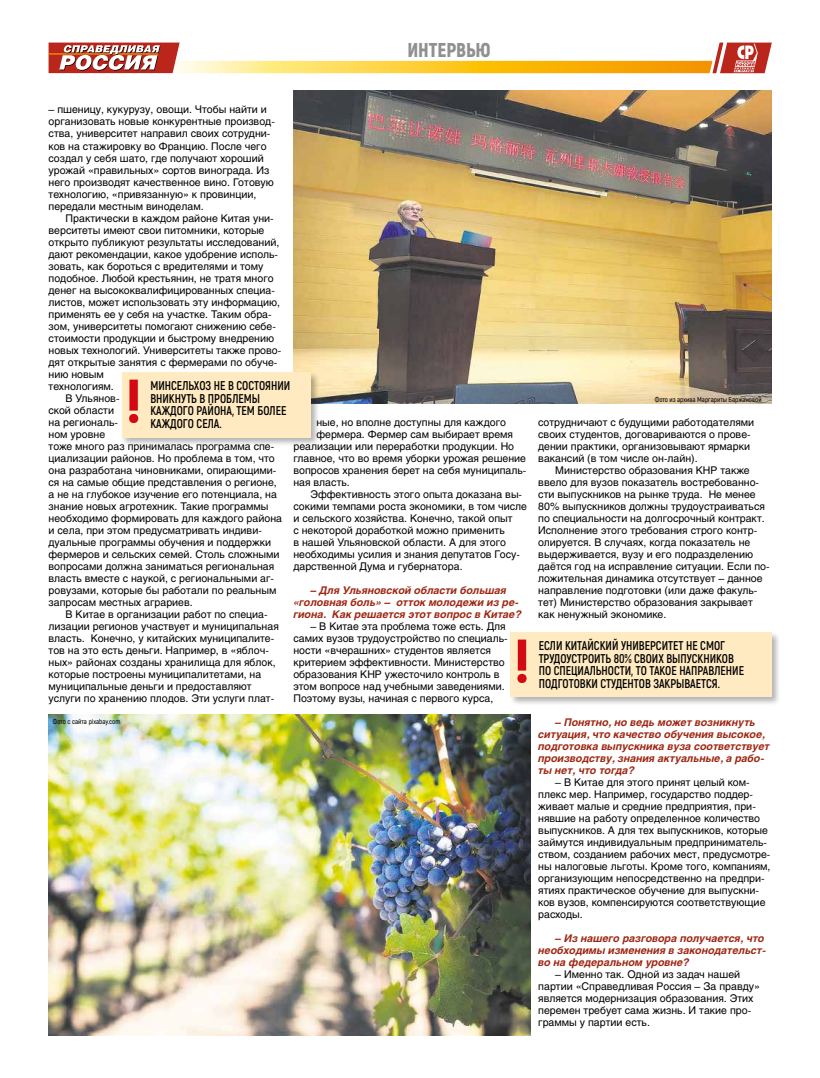
<style>
.page{position:relative;width:820px;height:1078px;background:#fff}
.page>*{position:absolute;margin:0;border:0;box-sizing:border-box;transform-origin:0 0}
.t1{font:900 20px "Akrobat";color:#909090;scale:.96 1}
.t2{font:700 12.7px/12.7px "Akrobat";color:#000;scale:.92 1}
.t3{font:10.5px/12px "Helios C";color:#000}
.t4{font:italic 700 10.5px/12px "Helios C";color:#9e2713}
.t5{font:600 7px "Akrobat";color:#000}
</style>
<div class="page">
<svg style="left:49px;top:43px;width:722px;height:30px"></svg>
<img style="left:49px;top:714px;width:481px;height:321px">
<img style="left:293px;top:91px;width:478px;height:312px">
<div style="left:508px;top:631px;width:273px;height:75px;background:#000;opacity:.3"></div>
<div style="left:510px;top:632px;width:261px;height:65px;background:#ffeac1"></div>
<svg style="left:517px;top:639px;width:9px;height:44px"></svg>
<div style="left:120px;top:371px;width:200px;height:76px;background:#000;opacity:.3"></div>
<div style="left:122px;top:372px;width:189px;height:65px;background:#ffeac1"></div>
<svg style="left:129px;top:379px;width:9px;height:44px"></svg>
<h1 class="t1" style="left:407px;top:37px;width:88px">ИНТЕРВЬЮ</h1>
<p class="t3" style="left:49px;top:104px;width:228px">– пшеницу, кукурузу, овощи. Чтобы найти и организовать новые конкурентные производ&shy;ства, университет направил своих сотрудни&shy;ков на стажировку во Францию. После чего создал у себя шато, где получают хороший урожай «правильных» сортов винограда. Из него производят качественное вино. Готовую технологию, «привязанную» к провинции, передали местным виноделам.</p>
<p class="t3" style="left:66px;top:212px;width:209px">Практически в каждом районе Китая уни-</p>
<p class="t3" style="left:49px;top:224px;width:217px">верситеты имеют свои питомники, которые</p>
<p class="t3" style="left:49px;top:236px;width:232px">открыто публикуют результаты исследований,</p>
<p class="t3" style="left:49px;top:248px;width:231px">дают рекомендации, какое удобрение исполь-</p>
<p class="t3" style="left:49px;top:260px;width:216px">зовать, как бороться с вредителями и тому</p>
<p class="t3" style="left:49px;top:272px;width:226px">подобное. Любой крестьянин, не тратя много</p>
<p class="t3" style="left:49px;top:284px;width:228px">денег на высококвалифицированных специа-</p>
<p class="t3" style="left:49px;top:296px;width:233px">листов, может использовать эту информацию,</p>
<p class="t3" style="left:49px;top:308px;width:224px">применять ее у себя на участке. Таким обра-</p>
<p class="t3" style="left:49px;top:320px;width:229px">зом, университеты помогают снижению себе-</p>
<p class="t3" style="left:49px;top:332px;width:227px">стоимости продукции и быстрому внедрению</p>
<p class="t3" style="left:49px;top:344px;width:234px">новых технологий. Университеты также прово-</p>
<p class="t3" style="left:49px;top:356px;width:230px">дят открытые занятия с фермерами по обуче-</p>
<p class="t3" style="left:49px;top:368px;width:57px">нию новым</p>
<p class="t3" style="left:49px;top:380px;width:67px">технологиям.</p>
<p class="t3" style="left:66px;top:392px;width:55px">В Ульянов-</p>
<p class="t3" style="left:49px;top:404px;width:67px">ской области</p>
<p class="t3" style="left:49px;top:416px;width:71px">на региональ-</p>
<p class="t3" style="left:49px;top:428px;width:58px">ном уровне</p>
<p class="t3" style="left:49px;top:440px;width:227px">тоже много раз принималась программа спе-</p>
<p class="t3" style="left:49px;top:452px;width:228px">циализации районов. Но проблема в том, что</p>
<p class="t3" style="left:49px;top:464px;width:229px">она разработана чиновниками, опирающими-</p>
<p class="t3" style="left:49px;top:476px;width:230px">ся на самые общие представления о регионе,</p>
<p class="t3" style="left:49px;top:488px;width:230px">а не на глубокое изучение его потенциала, на</p>
<p class="t3" style="left:49px;top:500px;width:221px">знание новых агротехник. Такие программы</p>
<p class="t3" style="left:49px;top:512px;width:235px">необходимо формировать для каждого района</p>
<p class="t3" style="left:49px;top:524px;width:215px">и села, при этом предусматривать индиви-</p>
<p class="t3" style="left:49px;top:536px;width:224px">дуальные программы обучения и поддержки</p>
<p class="t3" style="left:49px;top:548px;width:232px">фермеров и сельских семей. Столь сложными</p>
<p class="t3" style="left:49px;top:560px;width:227px">вопросами должна заниматься региональная</p>
<p class="t3" style="left:49px;top:572px;width:227px">власть вместе с наукой, с региональными аг-</p>
<p class="t3" style="left:49px;top:584px;width:229px">ровузами, которые бы работали по реальным</p>
<p class="t3" style="left:49px;top:596px;width:146px">запросам местных аграриев.</p>
<p class="t3" style="left:66px;top:608px;width:203px">В Китае в организации работ по специа-</p>
<p class="t3" style="left:49px;top:620px;width:232px">лизации регионов участвует и муниципальная</p>
<p class="t3" style="left:49px;top:632px;width:227px">власть. Конечно, у китайских муниципалите-</p>
<p class="t3" style="left:49px;top:644px;width:222px">тов на это есть деньги. Например, в «яблоч-</p>
<p class="t3" style="left:49px;top:656px;width:229px">ных» районах созданы хранилища для яблок,</p>
<p class="t3" style="left:49px;top:668px;width:214px">которые построены муниципалитетами, на</p>
<p class="t3" style="left:49px;top:680px;width:204px">муниципальные деньги и предоставляют</p>
<p class="t3" style="left:49px;top:692px;width:227px">услуги по хранению плодов. Эти услуги плат-</p>
<p class="t2" style="left:150px;top:379px;width:154px">МИНСЕЛЬХОЗ НЕ В СОСТОЯНИИ<br>ВНИКНУТЬ В ПРОБЛЕМЫ<br>КАЖДОГО РАЙОНА, ТЕМ БОЛЕЕ<br>КАЖДОГО СЕЛА.</p>
<p class="t3" style="left:316px;top:416px;width:191px">ные, но вполне доступны для каждого</p>
<p class="t3" style="left:316px;top:428px;width:198px">фермера. Фермер сам выбирает время</p>
<p class="t3" style="left:293px;top:440px;width:222px">реализации или переработки продукции. Но</p>
<p class="t3" style="left:293px;top:452px;width:234px">главное, что во время уборки урожая решение</p>
<p class="t3" style="left:293px;top:464px;width:234px">вопросов хранения берет на себя муниципаль-</p>
<p class="t3" style="left:293px;top:476px;width:58px">ная власть.</p>
<p class="t3" style="left:310px;top:488px;width:213px">Эффективность этого опыта доказана вы-</p>
<p class="t3" style="left:293px;top:500px;width:235px">сокими темпами роста экономики, в том числе</p>
<p class="t3" style="left:293px;top:512px;width:221px">и сельского хозяйства. Конечно, такой опыт</p>
<p class="t3" style="left:293px;top:524px;width:213px">с некоторой доработкой можно применить</p>
<p class="t3" style="left:293px;top:536px;width:214px">в нашей Ульяновской области. А для этого</p>
<p class="t3" style="left:293px;top:548px;width:228px">необходимы усилия и знания депутатов Госу-</p>
<p class="t3" style="left:293px;top:560px;width:171px">дарственной Дума и губернатора.</p>
<p class="t4" style="left:293px;top:584px;width:229px;text-align:center">– Для Ульяновской области большая «головная боль» – отток молодежи из ре&shy;гиона. Как решается этот вопрос в Китае?</p>
<p class="t3" style="left:293px;top:620px;width:216px;text-indent:17px">– В Китае эта проблема тоже есть. Для самих вузов трудоустройство по специаль&shy;ности «вчерашних» студентов является критерием эффективности. Министерство образования КНР ужесточило контроль в этом вопросе над учебными заведениями.<br>Поэтому вузы, начиная с первого курса,</p>
<p class="t5" style="left:53px;top:717px;width:69px">Фото с сайта pixabay.com</p>
<p class="t5" style="left:654px;top:395px;width:108px">Фото из архива Маргариты Баржановой</p>
<p class="t3" style="left:538px;top:416px;width:217px">сотрудничают с будущими работодателями своих студентов, договариваются о прове&shy;дении практики, организовывают ярмарки вакансий (в том числе он-лайн).</p>
<p class="t3" style="left:538px;top:464px;width:233px;text-indent:17px">Министерство образования КНР также ввело для вузов показатель востребованно&shy;сти выпускников на рынке труда. Не менее 80% выпускников должны трудоустраиваться по специальности на долгосрочный контракт.<br>Исполнение этого требования строго контр&shy;олируется. В случаях, когда показатель не выдерживается, вузу и его подразделению даётся год на исправление ситуации. Если по&shy;ложительная динамика отсутствует – данное направление подготовки (или даже факуль&shy;тет) Министерство образования закрывает как ненужный экономике.</p>
<p class="t2" style="left:538px;top:639px;width:225px">ЕСЛИ КИТАЙСКИЙ УНИВЕРСИТЕТ НЕ СМОГ ТРУДОУСТРОИТЬ 80% СВОИХ ВЫПУСКНИКОВ ПО СПЕЦИАЛЬНОСТИ, ТО ТАКОЕ НАПРАВЛЕНИЕ ПОДГОТОВКИ СТУДЕНТОВ ЗАКРЫВАЕТСЯ.</p>
<p class="t4" style="left:538px;top:716px;width:233px;text-indent:17px">– Понятно, но ведь может возникнуть ситуация, что качество обучения высокое, подготовка выпускника вуза соответствует производству, знания актуальные, а рабо&shy;ты нет, что тогда?</p>
<p class="t3" style="left:538px;top:776px;width:234px;text-indent:17px">– В Китае для этого принят целый ком&shy;плекс мер. Например, государство поддер&shy;живает малые и средние предприятия, при&shy;нявшие на работу определенное количество выпускников. А для тех выпускников, которые займутся индивидуальным предприниматель&shy;ством, созданием рабочих мест, предусмотре&shy;ны налоговые льготы. Кроме того, компаниям, организующим непосредственно на предпри&shy;ятиях практическое обучение для выпускни&shy;ков вузов, компенсируются соответствующие расходы.</p>
<p class="t4" style="left:538px;top:932px;width:229px;text-indent:17px">– Из нашего разговора получается, что необходимы изменения в законодательст&shy;во на федеральном уровне?</p>
<p class="t3" style="left:538px;top:968px;width:223px;text-indent:17px">– Именно так. Одной из задач нашей партии «Справедливая Россия – За правду» является модернизация образования. Этих перемен требует сама жизнь. И такие про&shy;граммы у партии есть.</p>
</div>
